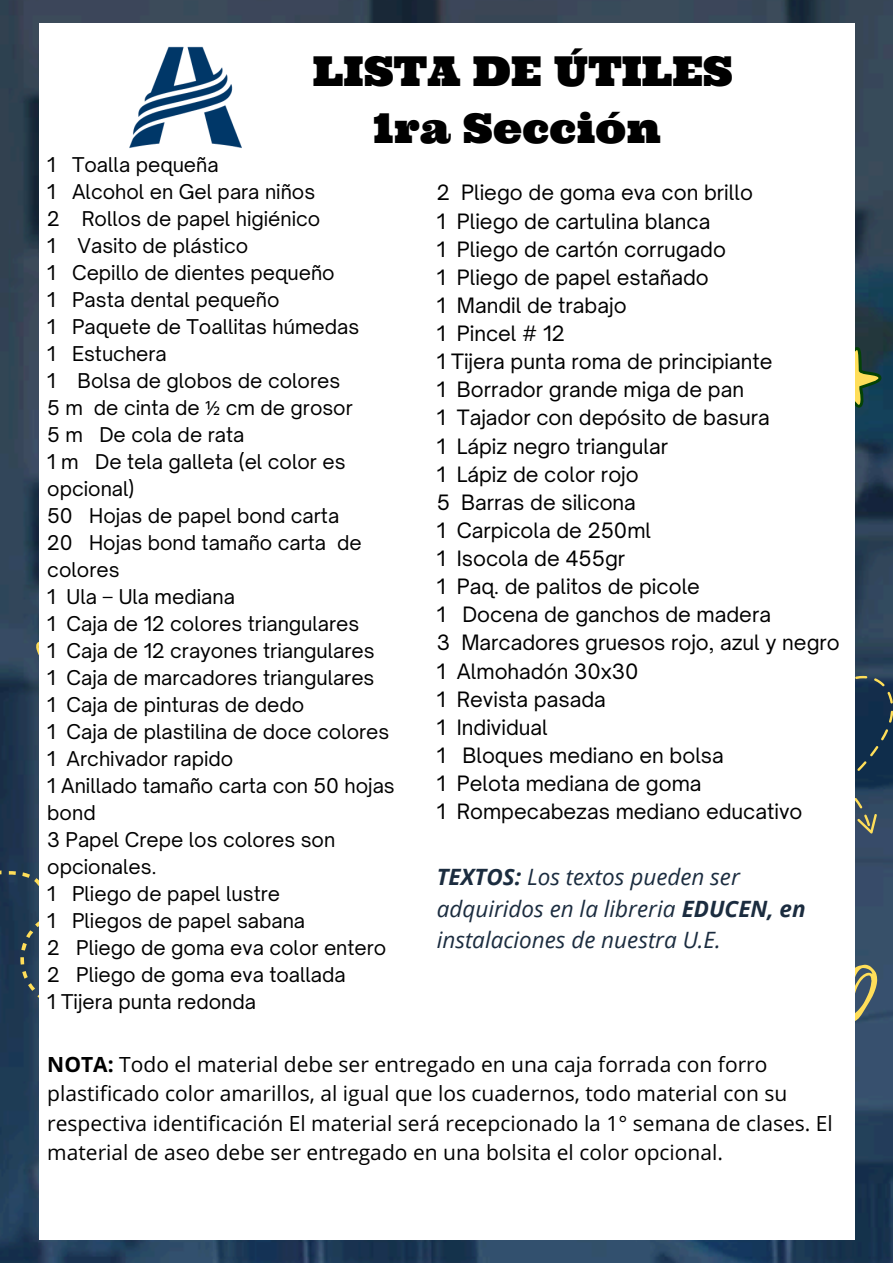
<style>
.page{position:relative;width:893px;height:1263px;background:#fff}
.page>*{position:absolute;margin:0;border:0;box-sizing:border-box;transform-origin:0 0}
.t1{font:41.25px/57.4px "Ultra";color:#000;text-align:center}
.t2{font:italic 22.5px/31.5px "Open Sans";color:#1b2c3f}
.t3{font:21px/29.2px "Open Sans Hebrew";color:#000}
.t4{font:20.25px "Open Sauce One";color:#000}
.t5{font:19.5px/27px "Open Sauce One";color:#000}
.s1{font-family:"Noto Sans"}
.s2{font-weight:700}
</style>
<div class="page">
<img style="left:0;top:0;width:893px;height:1263px">
<svg style="left:0;top:786px;width:39px;height:235px;background:#253c52"></svg>
<svg style="left:854px;top:654px;width:39px;height:179px;background:#2d4457"></svg>
<svg style="left:854px;top:965px;width:23px;height:57px"></svg>
<svg style="left:36px;top:625px;width:3px;height:58px"></svg>
<svg style="left:854px;top:347px;width:28px;height:61px;background:#516749"></svg>
<div style="left:39px;top:23px;width:815px;height:1216px;background:#fff"></div>
<img style="left:130px;top:46px;width:112px;height:102px">
<p class="t1" style="left:313px;top:42px;width:422px">LISTA DE ÚTILES<br>1ra Sección</p>
<p class="t5" style="left:47px;top:151px;width:173px">1 Toalla pequeña</p>
<p class="t5" style="left:47px;top:178px;width:269px">1 Alcohol en Gel para niños</p>
<p class="t5" style="left:47px;top:205px;width:275px">2 Rollos de papel higiénico</p>
<p class="t5" style="left:47px;top:232px;width:202px">1 Vasito de plástico</p>
<p class="t5" style="left:47px;top:259px;width:289px">1 Cepillo de dientes pequeño</p>
<p class="t5" style="left:47px;top:286px;width:234px">1 Pasta dental pequeño</p>
<p class="t5" style="left:47px;top:313px;width:313px">1 Paquete de Toallitas húmedas</p>
<p class="t5" style="left:47px;top:340px;width:121px">1 Estuchera</p>
<p class="t5" style="left:47px;top:367px;width:294px">1 Bolsa de globos de colores</p>
<p class="t5" style="left:47px;top:394px;width:307px">5 m de cinta de <span class="s1">½</span> cm de grosor</p>
<p class="t5" style="left:47px;top:421px;width:198px">5 m De cola de rata</p>
<p class="t5" style="left:47px;top:448px;width:300px">1 m De tela galleta (el color es opcional)</p>
<p class="t5" style="left:47px;top:502px;width:293px">50 Hojas de papel bond carta</p>
<p class="t5" style="left:47px;top:529px;width:316px">20 Hojas bond tamaño carta de colores</p>
<p class="t5" style="left:47px;top:583px;width:189px">1 Ula – Ula mediana</p>
<p class="t5" style="left:47px;top:610px;width:314px">1 Caja de 12 colores triangulares</p>
<p class="t5" style="left:47px;top:637px;width:329px">1 Caja de 12 crayones triangulares</p>
<p class="t5" style="left:47px;top:664px;width:329px">1 Caja de marcadores triangulares</p>
<p class="t5" style="left:47px;top:691px;width:258px">1 Caja de pinturas de dedo</p>
<p class="t5" style="left:47px;top:718px;width:344px">1 Caja de plastilina de doce colores</p>
<p class="t5" style="left:47px;top:745px;width:187px">1 Archivador rapido</p>
<p class="t5" style="left:47px;top:772px;width:349px">1 Anillado tamaño carta con 50 hojas bond</p>
<p class="t5" style="left:47px;top:826px;width:289px">3 Papel Crepe los colores son opcionales.</p>
<p class="t5" style="left:47px;top:880px;width:234px">1 Pliego de papel lustre</p>
<p class="t5" style="left:47px;top:907px;width:259px">1 Pliegos de papel sabana</p>
<p class="t5" style="left:47px;top:934px;width:340px">2 Pliego de goma eva color entero</p>
<p class="t5" style="left:47px;top:961px;width:300px">2 Pliego de goma eva toallada</p>
<p class="t5" style="left:47px;top:988px;width:210px">1 Tijera punta redonda</p>
<p class="t4" style="left:437px;top:180px;width:318px">2 Pliego de goma eva con brillo</p>
<p class="t4" style="left:437px;top:208px;width:275px">1 Pliego de cartulina blanca</p>
<p class="t4" style="left:437px;top:236px;width:291px">1 Pliego de cartón corrugado</p>
<p class="t4" style="left:437px;top:264px;width:274px">1 Pliego de papel estañado</p>
<p class="t4" style="left:437px;top:293px;width:191px">1 Mandil de trabajo</p>
<p class="t4" style="left:437px;top:321px;width:130px">1 Pincel # 12</p>
<p class="t4" style="left:437px;top:349px;width:337px">1 Tijera punta roma de principiante</p>
<p class="t4" style="left:437px;top:377px;width:309px">1 Borrador grande miga de pan</p>
<p class="t4" style="left:437px;top:405px;width:334px">1 Tajador con depósito de basura</p>
<p class="t4" style="left:437px;top:433px;width:233px">1 Lápiz negro triangular</p>
<p class="t4" style="left:437px;top:461px;width:204px">1 Lápiz de color rojo</p>
<p class="t4" style="left:437px;top:489px;width:201px">5 Barras de silicona</p>
<p class="t4" style="left:437px;top:518px;width:216px">1 Carpicola de 250ml</p>
<p class="t4" style="left:437px;top:546px;width:190px">1 Isocola de 455gr</p>
<p class="t4" style="left:437px;top:574px;width:265px">1 Paq. de palitos de picole</p>
<p class="t4" style="left:437px;top:602px;width:336px">1 Docena de ganchos de madera</p>
<p class="t4" style="left:437px;top:630px;width:404px">3 Marcadores gruesos rojo, azul y negro</p>
<p class="t4" style="left:437px;top:658px;width:203px">1 Almohadón 30x30</p>
<p class="t4" style="left:437px;top:686px;width:171px">1 Revista pasada</p>
<p class="t4" style="left:437px;top:714px;width:113px">1 Individual</p>
<p class="t4" style="left:437px;top:743px;width:289px">1 Bloques mediano en bolsa</p>
<p class="t4" style="left:437px;top:771px;width:266px">1 Pelota mediana de goma</p>
<p class="t4" style="left:437px;top:799px;width:367px">1 Rompecabezas mediano educativo</p>
<p class="t2" style="left:437px;top:861px;width:370px"><span class="s2">TEXTOS:</span> Los textos pueden ser adquiridos en la libreria <span class="s2">EDUCEN, en </span>instalaciones de nuestra U.E.</p>
<h2 class="t3" style="left:47px;top:1049px;width:787px"><span class="s2">NOTA:</span> Todo el material debe ser entregado en una caja forrada con forro plastificado color amarillos, al igual que los cuadernos, todo material con su respectiva identificación El material será recepcionado la 1° semana de clases. El material de aseo debe ser entregado en una bolsita el color opcional.</h2>
</div>
